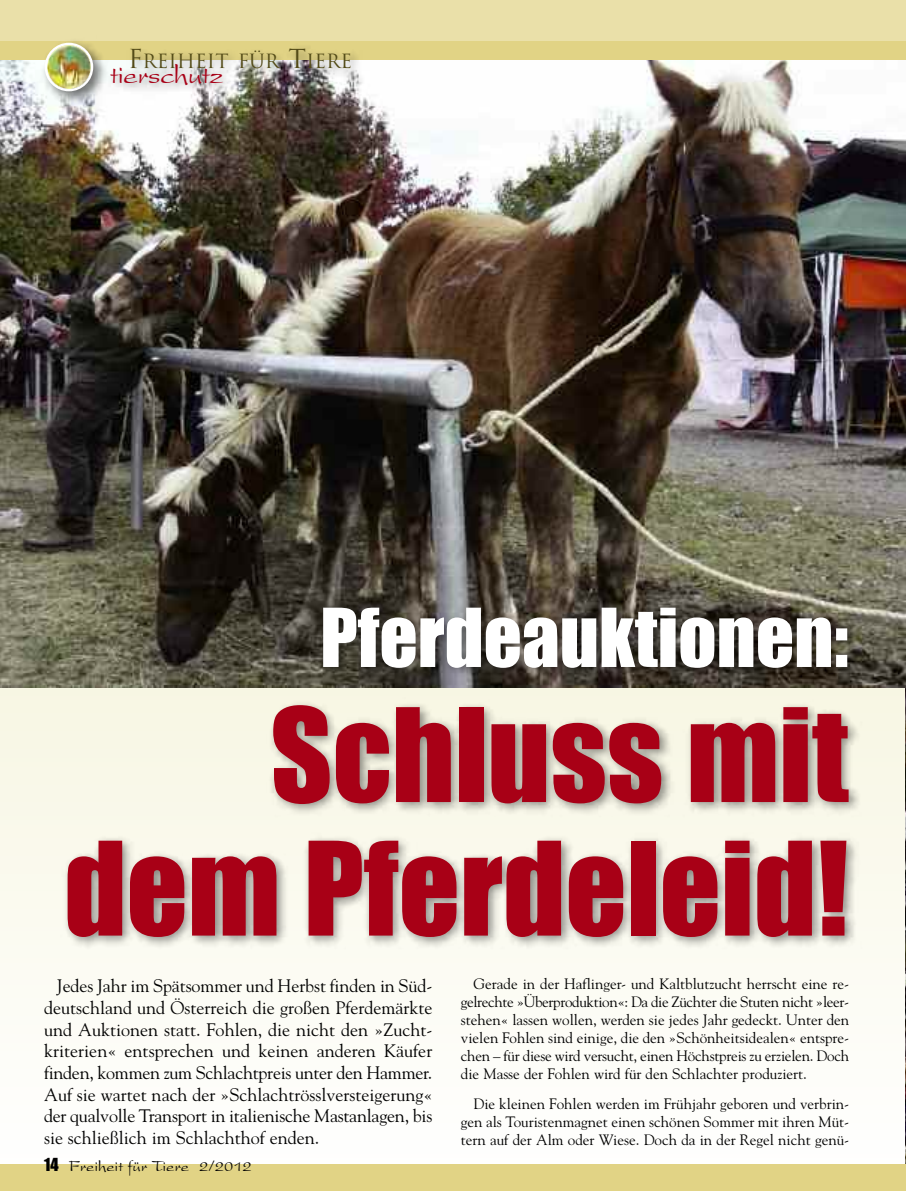
<style>
.page{position:relative;width:906px;height:1191px;background:#fff}
.page>*{position:absolute;margin:0;border:0;box-sizing:border-box;transform-origin:0 0}
.t1{font:120px/133.5px "Impact";color:#a80016;text-align:right}
.t2{font:75px "Impact";color:#fff}
.t3{font:29.1px "President Plain";letter-spacing:-.02em;color:#a80016}
.t4{font:19.2px "Trajan";color:#534b17}
.t5{font:18px/21.6px "Goudy";color:#000;text-align:justify}
.t6{font:16.5px "President Plain";color:#000}
.t7{font:15px/18px "Goudy";color:#000;text-align:justify}
.s1{font-size:25.5px}
.s2{font-family:"Impact"}
</style>
<div class="page">
<div style="left:0;top:47px;width:906px;height:1131px;background:#fefefb"></div>
<img style="left:905px;top:1052px;width:1px;height:112px">
<img style="left:0;top:60px;width:905px;height:469px">
<div style="left:0;top:1164px;width:906px;height:27px;background:#e1d385"></div>
<div style="left:0;top:0;width:906px;height:43px;background:#eae0a9"></div>
<div style="left:0;top:41px;width:906px;height:19px;background:#e1d385"></div>
<img style="left:100px;top:51px;width:805px;height:78px">
<img style="left:38px;top:41px;width:75px;height:70px">
<img style="left:45px;top:43px;width:48px;height:48px">
<img style="left:0;top:529px;width:906px;height:523px">
<p class="t4" style="left:128px;top:50px;width:226px"><span class="s1">F</span>REIHEIT FÜR <span class="s1">T</span>IERE</p>
<h3 class="t3" style="left:110px;top:64px;width:115px">tierschutz</h3>
<h2 class="t2" style="left:320px;top:591px;width:530px">Pferdeauktionen:</h2>
<h1 class="t1" style="left:64px;top:687px;width:786px">Schluss mit dem Pferdeleid!</h1>
<p class="t5" style="left:44px;top:975px;width:390px;text-indent:13px">Jedes Jahr im Spätsommer und Herbst finden in Süd&shy;deutschland und Österreich die großen Pferdemärkte und Auktionen statt. Fohlen, die nicht den »Zucht&shy;kriterien« entsprechen und keinen anderen Käufer finden, kommen zum Schlachtpreis unter den Hammer.<br>Auf sie wartet nach der »Schlachtrösslversteigerung« der qualvolle Transport in italienische Mastanlagen, bis sie schließlich im Schlachthof enden.</p>
<p class="t7" style="left:461px;top:975px;width:390px;text-indent:13px">Gerade in der Haflinger- und Kaltblutzucht herrscht eine re&shy;gelrechte »Überproduktion«: Da die Züchter die Stuten nicht »leer&shy;stehen« lassen wollen, werden sie jedes Jahr gedeckt. Unter den vielen Fohlen sind einige, die den »Schönheitsidealen« entspre&shy;chen – für diese wird versucht, einen Höchstpreis zu erzielen. Doch die Masse der Fohlen wird für den Schlachter produziert.</p>
<p class="t7" style="left:461px;top:1094px;width:390px;text-indent:13px">Die kleinen Fohlen werden im Frühjahr geboren und verbrin&shy;gen als Touristenmagnet einen schönen Sommer mit ihren Müt&shy;tern auf der Alm oder Wiese. Doch da in der Regel nicht genü-</p>
<p class="t6" style="left:44px;top:1159px;width:209px"><span class="s2">14</span> Freiheit für Tiere 2/2012</p>
</div>
